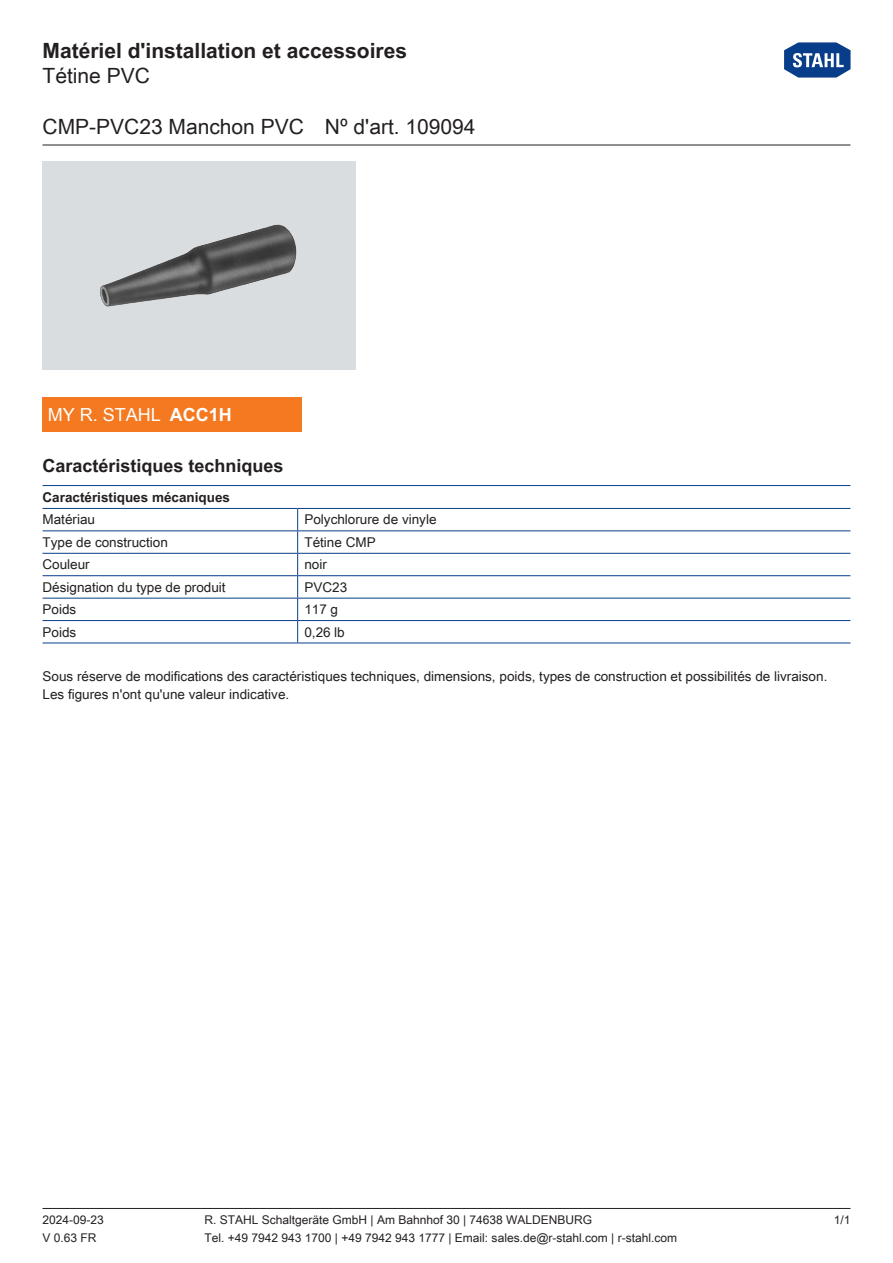
<style>
.page{position:relative;width:893px;height:1263px;background:#fff}
.page>*{position:absolute;margin:0;border:0;box-sizing:border-box;transform-origin:0 0}
.t1{font:21px "Arial Unicode MS";color:#231f20}
.t2{font:700 21px "Arial Unicode MS";color:#231f20}
.Table_Header_Technic{font:700 18px "Arial Unicode MS";color:#231f20}
.WebCode{font:18px "Arial Unicode MS";color:#fff}
._00_Basic_ParaStyle{font:13.5px/18px "Arial Unicode MS";color:#231f20}
.TabBody1stColumn{font:13.5px "Arial Unicode MS";color:#231f20}
.TabBodyLeft{font:13.5px "Arial Unicode MS";color:#231f20}
.TabHeader1stColumn{font:700 13.5px "Arial Unicode MS";color:#231f20}
.t3{font:12px "Arial Unicode MS";color:#231f20}
.s1{font-weight:700}
</style>
<div class="page">
<hr style="left:43px;top:1208px;width:807px;height:1px;background:#231f20">
<hr style="left:43px;top:145px;width:807px;height:1px;background:#231f20">
<svg style="left:784px;top:42px;width:67px;height:36px"></svg>
<hr style="left:43px;top:508px;width:255px;height:1px;background:#083e89">
<hr style="left:298px;top:508px;width:552px;height:1px;background:#083e89">
<hr style="left:43px;top:530px;width:255px;height:1px;background:#083e89">
<hr style="left:298px;top:530px;width:552px;height:1px;background:#083e89">
<hr style="left:43px;top:553px;width:255px;height:1px;background:#083e89">
<hr style="left:298px;top:553px;width:552px;height:1px;background:#083e89">
<hr style="left:43px;top:575px;width:255px;height:1px;background:#083e89">
<hr style="left:298px;top:575px;width:552px;height:1px;background:#083e89">
<hr style="left:43px;top:598px;width:255px;height:1px;background:#083e89">
<hr style="left:298px;top:598px;width:552px;height:1px;background:#083e89">
<hr style="left:43px;top:620px;width:255px;height:1px;background:#083e89">
<hr style="left:43px;top:642px;width:255px;height:1px;background:#083e89">
<hr style="left:298px;top:620px;width:552px;height:1px;background:#083e89">
<hr style="left:298px;top:642px;width:552px;height:1px;background:#083e89">
<svg style="left:297px;top:509px;width:1px;height:133px"></svg>
<hr style="left:43px;top:485px;width:807px;height:1px;background:#083e89">
<img style="left:43px;top:162px;width:312px;height:208px">
<div style="left:43px;top:398px;width:259px;height:34px;background:#f47921"></div>
<h1 class="t2" style="left:43px;top:35px;width:366px">Matériel d'installation et accessoires</h1>
<h1 class="t1" style="left:43px;top:60px;width:109px">Tétine PVC</h1>
<h1 class="t1" style="left:43px;top:111px;width:435px">CMP-PVC23 Manchon PVC Nº d'art. 109094</h1>
<p class="WebCode" style="left:48px;top:402px;width:186px">MY R. STAHL <span class="s1">ACC1H</span></p>
<p class="Table_Header_Technic" style="left:43px;top:453px;width:243px">Caractéristiques techniques</p>
<p class="TabHeader1stColumn" style="left:43px;top:487px;width:189px">Caractéristiques mécaniques</p>
<p class="TabBody1stColumn" style="left:43px;top:510px;width:54px">Matériau</p>
<p class="TabBodyLeft" style="left:304px;top:510px;width:134px">Polychlorure de vinyle</p>
<p class="TabBody1stColumn" style="left:43px;top:532px;width:127px">Type de construction</p>
<p class="TabBodyLeft" style="left:304px;top:532px;width:73px">Tétine CMP</p>
<p class="TabBody1stColumn" style="left:43px;top:555px;width:49px">Couleur</p>
<p class="TabBodyLeft" style="left:304px;top:555px;width:24px">noir</p>
<p class="TabBody1stColumn" style="left:43px;top:577px;width:185px">Désignation du type de produit</p>
<p class="TabBodyLeft" style="left:304px;top:577px;width:44px">PVC23</p>
<p class="TabBody1stColumn" style="left:43px;top:600px;width:35px">Poids</p>
<p class="TabBodyLeft" style="left:304px;top:600px;width:35px">117 g</p>
<p class="TabBody1stColumn" style="left:43px;top:622px;width:35px">Poids</p>
<p class="TabBodyLeft" style="left:304px;top:622px;width:42px">0,26 lb</p>
<p class="_00_Basic_ParaStyle" style="left:43px;top:667px;width:786px">Sous réserve de modifications des caractéristiques techniques, dimensions, poids, types de construction et possibilités de livraison.<br>Les figures n'ont qu'une valeur indicative.</p>
<p class="t3" style="left:43px;top:1211px;width:63px">2024-09-23</p>
<p class="t3" style="left:205px;top:1211px;width:389px">R. STAHL Schaltgeräte GmbH | Am Bahnhof 30 | 74638 WALDENBURG</p>
<p class="t3" style="left:834px;top:1211px;width:18px">1/1</p>
<p class="t3" style="left:43px;top:1229px;width:56px">V 0.63 FR</p>
<p class="t3" style="left:205px;top:1229px;width:474px">Tel. +49 7942 943 1700 | +49 7942 943 1777 | Email: sales.de@r-stahl.com | r-stahl.com</p>
</div>
